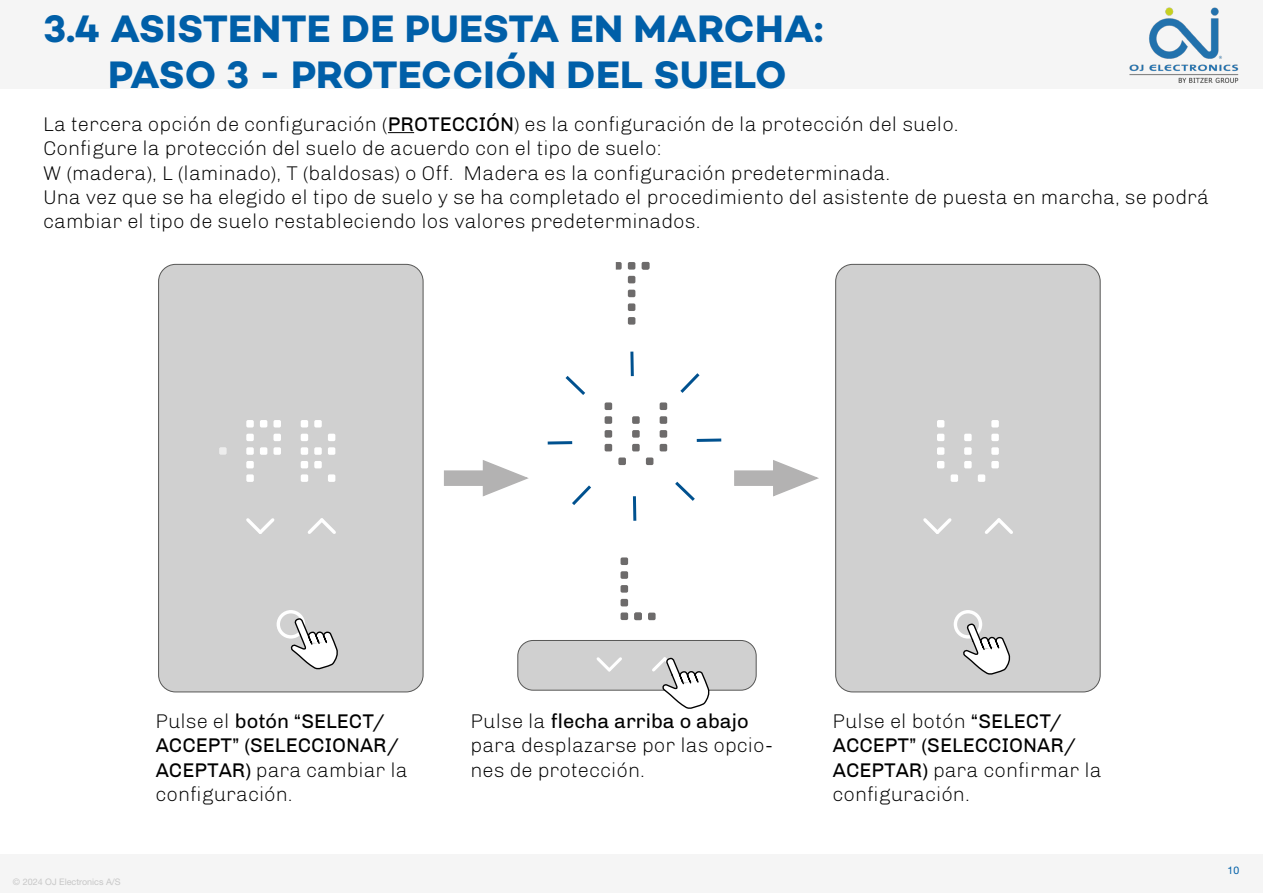
<style>
.page{position:relative;width:1263px;height:893px;background:#fff}
.page>*{position:absolute;margin:0;border:0;box-sizing:border-box;transform-origin:0 0}
.t1{font:700 39px "Campton";letter-spacing:.005em;color:#005fa8}
.t2{font:300 20.25px/24.3px "Chivo";color:#000}
.t3{font:20.25px/24.3px "Chivo";color:#000}
.t4{font:10.5px "Helvetica Neue LTW1 G";color:#005fa8}
.t5{font:9px "Helvetica Neue LTW1 G";color:#c7c7c7}
.s1{font-weight:400}
.s2{font-weight:300}
</style>
<div class="page">
<div style="left:0;top:854px;width:1263px;height:39px;background:#f5f5f5"></div>
<div style="left:0;top:0;width:1263px;height:88px;background:#f5f5f5"></div>
<div style="left:518px;top:640px;width:238px;height:50px;background:#d0d0d0;border-radius:15px"></div>
<div style="left:518px;top:640px;width:238px;height:50px;border:1px solid #575756;border-radius:15px"></div>
<svg style="left:596px;top:657px;width:26px;height:15px"></svg>
<div style="left:159px;top:264px;width:264px;height:428px;background:#d0d0d0;border-radius:17px"></div>
<div style="left:158px;top:264px;width:265px;height:428px;border:1px solid #575756;border-radius:17px"></div>
<div style="left:246px;top:474px;width:8px;height:8px;background:#fff;border-radius:2px"></div>
<div style="left:301px;top:474px;width:7px;height:8px;background:#fff;border-radius:2px"></div>
<div style="left:328px;top:474px;width:7px;height:8px;background:#fff;border-radius:2px"></div>
<div style="left:246px;top:461px;width:8px;height:7px;background:#fff;border-radius:2px"></div>
<div style="left:301px;top:461px;width:7px;height:7px;background:#fff;border-radius:2px"></div>
<div style="left:314px;top:461px;width:8px;height:7px;background:#fff;border-radius:2px"></div>
<div style="left:246px;top:447px;width:8px;height:8px;background:#fff;border-radius:2px"></div>
<div style="left:301px;top:447px;width:7px;height:8px;background:#fff;border-radius:2px"></div>
<div style="left:314px;top:447px;width:8px;height:8px;background:#fff;border-radius:2px"></div>
<div style="left:273px;top:447px;width:8px;height:8px;background:#fff;border-radius:2px"></div>
<div style="left:260px;top:447px;width:7px;height:8px;background:#fff;border-radius:2px"></div>
<div style="left:328px;top:447px;width:7px;height:8px;background:#fff;border-radius:2px"></div>
<div style="left:246px;top:434px;width:8px;height:7px;background:#fff;border-radius:2px"></div>
<div style="left:301px;top:434px;width:7px;height:7px;background:#fff;border-radius:2px"></div>
<div style="left:273px;top:434px;width:8px;height:7px;background:#fff;border-radius:2px"></div>
<div style="left:328px;top:434px;width:7px;height:7px;background:#fff;border-radius:2px"></div>
<div style="left:246px;top:420px;width:8px;height:7px;background:#fff;border-radius:2px"></div>
<div style="left:301px;top:420px;width:7px;height:7px;background:#fff;border-radius:2px"></div>
<div style="left:314px;top:420px;width:8px;height:7px;background:#fff;border-radius:2px"></div>
<div style="left:273px;top:420px;width:8px;height:7px;background:#fff;border-radius:2px"></div>
<div style="left:260px;top:420px;width:7px;height:7px;background:#fff;border-radius:2px"></div>
<div style="left:219px;top:447px;width:8px;height:8px;background:#ededed;border-radius:2px"></div>
<svg style="left:246px;top:518px;width:29px;height:16px"></svg>
<svg style="left:308px;top:518px;width:28px;height:16px"></svg>
<div style="left:836px;top:264px;width:264px;height:428px;background:#d0d0d0;border-radius:17px"></div>
<div style="left:835px;top:264px;width:265px;height:428px;border:1px solid #575756;border-radius:17px"></div>
<div style="left:978px;top:474px;width:7px;height:8px;background:#fff;border-radius:2px"></div>
<div style="left:951px;top:474px;width:7px;height:8px;background:#fff;border-radius:2px"></div>
<div style="left:991px;top:461px;width:8px;height:7px;background:#fff;border-radius:2px"></div>
<div style="left:964px;top:461px;width:8px;height:7px;background:#fff;border-radius:2px"></div>
<div style="left:937px;top:461px;width:7px;height:7px;background:#fff;border-radius:2px"></div>
<div style="left:991px;top:447px;width:8px;height:8px;background:#fff;border-radius:2px"></div>
<div style="left:964px;top:447px;width:8px;height:8px;background:#fff;border-radius:2px"></div>
<div style="left:937px;top:447px;width:7px;height:8px;background:#fff;border-radius:2px"></div>
<div style="left:991px;top:434px;width:8px;height:7px;background:#fff;border-radius:2px"></div>
<div style="left:964px;top:434px;width:8px;height:7px;background:#fff;border-radius:2px"></div>
<div style="left:937px;top:434px;width:7px;height:7px;background:#fff;border-radius:2px"></div>
<div style="left:991px;top:420px;width:8px;height:7px;background:#fff;border-radius:2px"></div>
<div style="left:937px;top:420px;width:7px;height:7px;background:#fff;border-radius:2px"></div>
<svg style="left:923px;top:518px;width:29px;height:16px"></svg>
<svg style="left:985px;top:518px;width:28px;height:16px"></svg>
<svg style="left:388px;top:132px;width:26px;height:1px"></svg>
<div style="left:444px;top:470px;width:42px;height:16px;background:#b3b2b2;border:1px solid #b3b2b2"></div>
<svg style="left:482px;top:460px;width:47px;height:37px"></svg>
<div style="left:734px;top:470px;width:42px;height:16px;background:#b3b2b2;border:1px solid #b3b2b2"></div>
<svg style="left:772px;top:460px;width:47px;height:37px"></svg>
<svg style="left:277px;top:610px;width:61px;height:60px"></svg>
<svg style="left:954px;top:610px;width:57px;height:65px"></svg>
<svg style="left:649px;top:657px;width:61px;height:52px"></svg>
<svg style="left:548px;top:351px;width:173px;height:170px"></svg>
<div style="left:646px;top:457px;width:7px;height:8px;background:#6d6b6b;border-radius:2px"></div>
<div style="left:618px;top:457px;width:8px;height:8px;background:#6d6b6b;border-radius:2px"></div>
<div style="left:605px;top:444px;width:7px;height:7px;background:#6d6b6b;border-radius:2px"></div>
<div style="left:660px;top:444px;width:7px;height:7px;background:#6d6b6b;border-radius:2px"></div>
<div style="left:632px;top:444px;width:8px;height:7px;background:#6d6b6b;border-radius:2px"></div>
<div style="left:605px;top:430px;width:7px;height:8px;background:#6d6b6b;border-radius:2px"></div>
<div style="left:660px;top:430px;width:7px;height:8px;background:#6d6b6b;border-radius:2px"></div>
<div style="left:632px;top:430px;width:8px;height:8px;background:#6d6b6b;border-radius:2px"></div>
<div style="left:605px;top:416px;width:7px;height:8px;background:#6d6b6b;border-radius:2px"></div>
<div style="left:660px;top:416px;width:7px;height:8px;background:#6d6b6b;border-radius:2px"></div>
<div style="left:632px;top:416px;width:8px;height:8px;background:#6d6b6b;border-radius:2px"></div>
<div style="left:605px;top:402px;width:7px;height:8px;background:#6d6b6b;border-radius:2px"></div>
<div style="left:660px;top:402px;width:7px;height:8px;background:#6d6b6b;border-radius:2px"></div>
<div style="left:628px;top:317px;width:7px;height:8px;background:#6d6b6b;border-radius:2px"></div>
<div style="left:628px;top:303px;width:7px;height:8px;background:#6d6b6b;border-radius:2px"></div>
<div style="left:628px;top:290px;width:7px;height:7px;background:#6d6b6b;border-radius:2px"></div>
<div style="left:628px;top:276px;width:7px;height:7px;background:#6d6b6b;border-radius:2px"></div>
<svg style="left:616px;top:262px;width:6px;height:8px"></svg>
<div style="left:628px;top:262px;width:7px;height:8px;background:#6d6b6b;border-radius:2px"></div>
<div style="left:642px;top:262px;width:7px;height:7px;background:#6d6b6b;border-radius:2px"></div>
<div style="left:620px;top:612px;width:8px;height:8px;background:#6d6b6b;border-radius:2px"></div>
<div style="left:620px;top:599px;width:8px;height:7px;background:#6d6b6b;border-radius:2px"></div>
<div style="left:620px;top:585px;width:8px;height:8px;background:#6d6b6b;border-radius:2px"></div>
<div style="left:620px;top:571px;width:8px;height:8px;background:#6d6b6b;border-radius:2px"></div>
<div style="left:620px;top:557px;width:8px;height:8px;background:#6d6b6b;border-radius:2px"></div>
<div style="left:634px;top:613px;width:8px;height:7px;background:#6d6b6b;border-radius:2px"></div>
<div style="left:648px;top:613px;width:8px;height:7px;background:#6d6b6b;border-radius:2px"></div>
<h1 class="t1" style="left:43px;top:4px;width:781px">3.4 ASISTENTE DE PUESTA EN MARCHA:</h1>
<h1 class="t1" style="left:108px;top:50px;width:680px">PASO 3 - PROTECCIÓN DEL SUELO</h1>
<p class="t2" style="left:43px;top:112px;width:1167px">La tercera opción de configuración (<span class="s1">PROTECCIÓN</span>) es la configuración de la protección del suelo.<br>Configure la protección del suelo de acuerdo con el tipo de suelo:<br>W (madera), L (laminado), T (baldosas) o Off. Madera es la configuración predeterminada.<br>Una vez que se ha elegido el tipo de suelo y se ha completado el procedimiento del asistente de puesta en marcha, se podrá cambiar el tipo de suelo restableciendo los valores predeterminados.</p>
<p class="t5" style="left:13px;top:876px;width:109px">© 2024 OJ Electronics A/S</p>
<p class="t3" style="left:156px;top:709px;width:254px"><span class="s2">Pulse el</span> botón “SELECT/<br>ACCEPT” (SELECCIONAR/<br>ACEPTAR) <span class="s2">para cambiar la configuración.</span></p>
<p class="t2" style="left:471px;top:709px;width:304px">Pulse la <span class="s1">flecha arriba o abajo </span>para desplazarse por las opcio&shy;nes de protección.</p>
<p class="t2" style="left:833px;top:709px;width:271px">Pulse el botón <span class="s1">“SELECT/<br>ACCEPT” (SELECCIONAR/<br>ACEPTAR)</span> para confirmar la configuración.</p>
<p class="t4" style="left:1227px;top:863px;width:13px">10</p>
</div>
